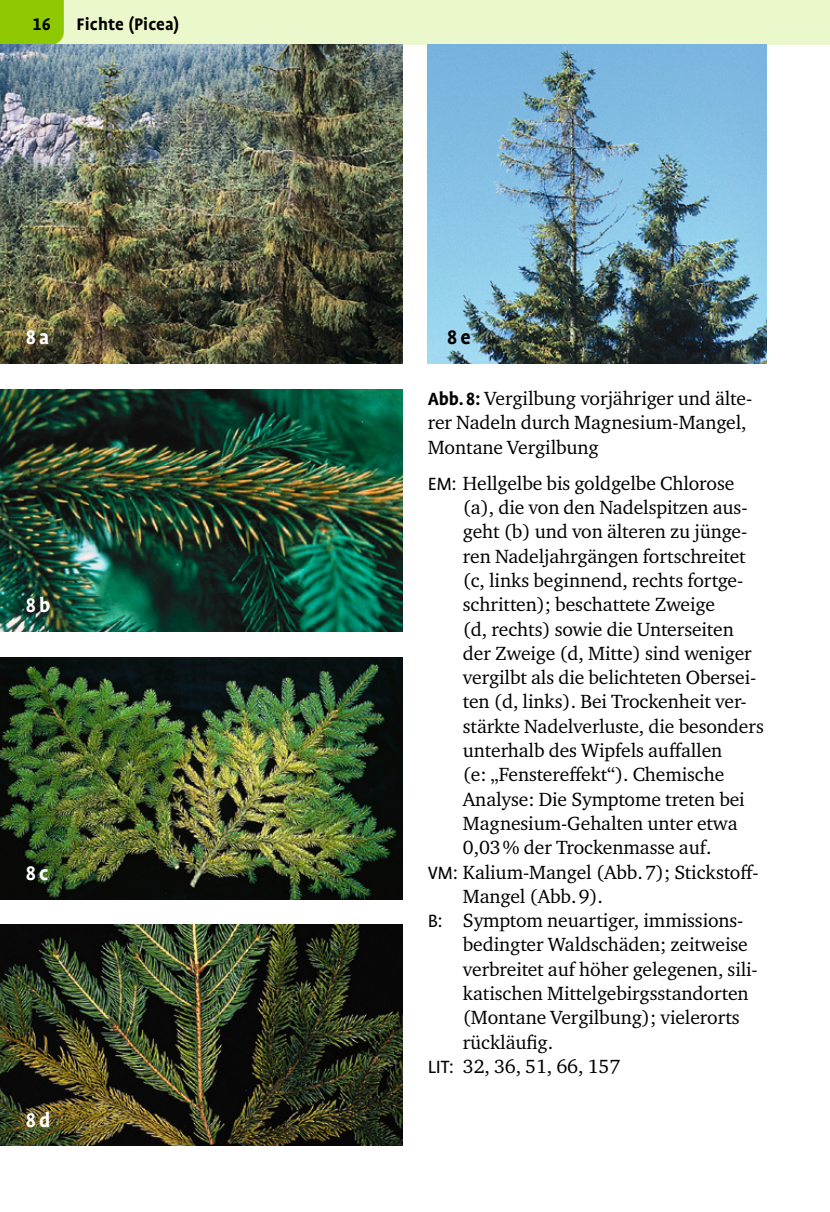
<style>
.page{position:relative;width:830px;height:1212px;background:#fff}
.page>*{position:absolute;margin:0;border:0;box-sizing:border-box;transform-origin:0 0}
.t1{font:700 22.5px "Profile Pro";letter-spacing:.125em;color:#fff}
.t2{font:700 22.5px "Profile Pro";color:#000}
.t3{font:19.57px/24.3px "Charter ITC Pro";letter-spacing:-.005em;color:#000}
.t4{font:700 19.12px "Profile Pro";letter-spacing:.01em;color:#000}
.s1{font-family:"Profile Pro";font-weight:700;font-size:20.25px}
.s2{font-family:"Profile Pro";font-size:20.25px}
</style>
<div class="page">
<div style="left:0;top:0;width:829px;height:45px;background:#eaf8cb"></div>
<div style="left:0;top:0;width:64px;height:45px;background:#8ec800"></div>
<img style="left:0;top:45px;width:402px;height:319px">
<img style="left:0;top:389px;width:402px;height:242px">
<img style="left:0;top:657px;width:402px;height:242px">
<img style="left:0;top:925px;width:402px;height:221px">
<img style="left:427px;top:45px;width:338px;height:319px">
<p class="t4" style="left:32px;top:13px;width:20px">16</p>
<p class="t4" style="left:77px;top:13px;width:104px">Fichte (Picea)</p>
<p class="t1" style="left:26px;top:324px;width:25px">8a</p>
<p class="t1" style="left:26px;top:592px;width:26px">8b</p>
<p class="t1" style="left:26px;top:860px;width:25px">8c</p>
<p class="t1" style="left:26px;top:1106px;width:26px">8d</p>
<p class="t2" style="left:446px;top:324px;width:25px">8e</p>
<p class="t3" style="left:427px;top:386px;width:326px"><span class="s1">Abb.8:</span> Vergilbung vorjähriger und älte&shy;rer Nadeln durch Magnesium-Mangel,<br>Montane Vergilbung</p>
<p class="t3" style="left:427px;top:470px;width:308px"><span class="s2">EM:</span> Hellgelbe bis goldgelbe Chlorose</p>
<p class="t3" style="left:462px;top:495px;width:286px">(a), die von den Nadelspitzen aus-</p>
<p class="t3" style="left:462px;top:519px;width:286px">geht (b) und von älteren zu jünge-</p>
<p class="t3" style="left:462px;top:543px;width:284px">ren Nadeljahrgängen fortschreitet</p>
<p class="t3" style="left:462px;top:568px;width:282px">(c, links beginnend, rechts fortge-</p>
<p class="t3" style="left:462px;top:592px;width:253px">schritten); beschattete Zweige</p>
<p class="t3" style="left:462px;top:616px;width:272px">(d, rechts) sowie die Unterseiten</p>
<p class="t3" style="left:462px;top:641px;width:290px">der Zweige (d, Mitte) sind weniger</p>
<p class="t3" style="left:462px;top:665px;width:295px">vergilbt als die belichteten Obersei-</p>
<p class="t3" style="left:462px;top:689px;width:285px">ten (d, links). Bei Trockenheit ver-</p>
<p class="t3" style="left:462px;top:713px;width:302px">stärkte Nadelverluste, die besonders</p>
<p class="t3" style="left:462px;top:738px;width:261px">unterhalb des Wipfels auffallen</p>
<p class="t3" style="left:462px;top:762px;width:263px">(e: „Fenstereffekt“). Chemische</p>
<p class="t3" style="left:462px;top:786px;width:283px">Analyse: Die Symptome treten bei</p>
<p class="t3" style="left:462px;top:811px;width:276px">Magnesium-Gehalten unter etwa</p>
<p class="t3" style="left:462px;top:835px;width:250px">0,03% der Trockenmasse auf.</p>
<p class="t3" style="left:427px;top:859px;width:332px"><span class="s2">VM:</span> Kalium-Mangel (Abb.7); Stickstoff-</p>
<p class="t3" style="left:462px;top:884px;width:142px">Mangel (Abb.9).</p>
<p class="t3" style="left:427px;top:908px;width:315px"><span class="s2">B:</span> Symptom neuartiger, immissions-</p>
<p class="t3" style="left:462px;top:932px;width:286px">bedingter Waldschäden; zeitweise</p>
<p class="t3" style="left:462px;top:956px;width:296px">verbreitet auf höher gelegenen, sili-</p>
<p class="t3" style="left:462px;top:981px;width:287px">katischen Mittelgebirgsstandorten</p>
<p class="t3" style="left:462px;top:1005px;width:278px">(Montane Vergilbung); vielerorts</p>
<p class="t3" style="left:462px;top:1029px;width:92px">rückläufig.</p>
<p class="t3" style="left:427px;top:1054px;width:194px"><span class="s2">LIT:</span> 32, 36, 51, 66, 157</p>
</div>
